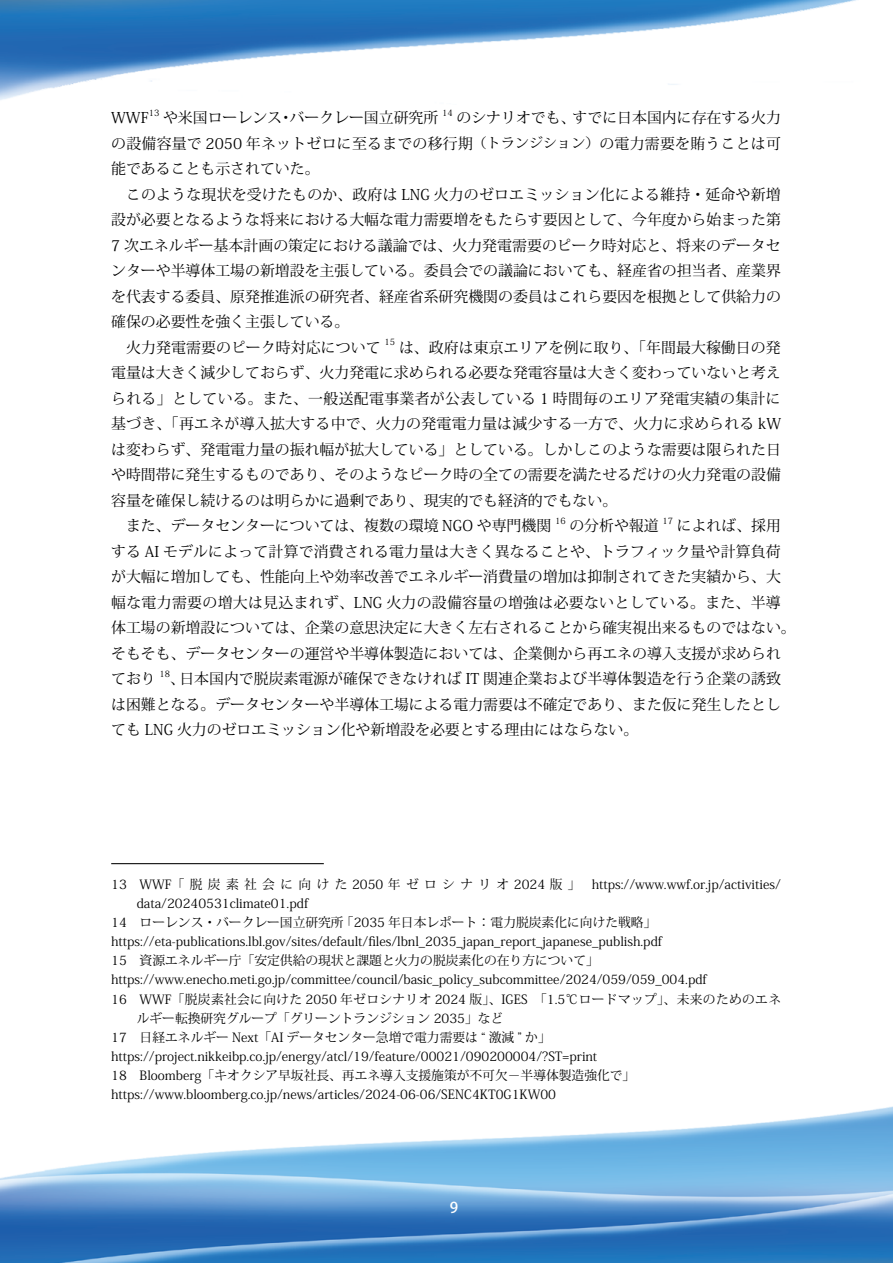
<style>
.page{position:relative;width:893px;height:1263px;background:#fff}
.page>*{position:absolute;margin:0;border:0;box-sizing:border-box;transform-origin:0 0}
.t1{font:14.85px/25.5px "Koz Min Pro";color:#000;text-align:justify}
.t2{font:14.85px "Koz Min Pro";letter-spacing:.02em;color:#000}
.t3{font:500 14.85px "Koz Go Pro";color:#fff}
.t4{font:12.75px "Koz Min Pro";color:#000}
.t5{font:12.75px "Koz Min Pro";letter-spacing:.025em;color:#000}
.t6{font:8.7px "Koz Min Pro";color:#000}
.s1{font-size:13.8px}
</style>
<div class="page">
<img style="left:0;top:0;width:893px;height:1263px">
<hr style="left:111px;top:863px;width:213px;height:1px;background:#000">
<p class="t1" style="left:111px;top:104px;width:39px">WWF</p>
<p class="t6" style="left:149px;top:106px;width:12px">13</p>
<p class="t1" style="left:163px;top:104px;width:277px">や米国ローレンス・バークレー国立研究所</p>
<p class="t6" style="left:442px;top:106px;width:12px">14</p>
<p class="t1" style="left:111px;top:104px;width:671px;text-indent:345px">のシナリオでも、すでに日本国内に存在する火力の設備容量で 2050 年ネットゼロに至るまでの移行期<span class="s1">（トランジション）</span>の電力需要を賄うことは可能であることも示されていた。</p>
<p class="t1" style="left:126px;top:181px;width:656px">このような現状を受けたものか、政府は LNG 火力のゼロエミッション化による維持・延命や新増</p>
<p class="t1" style="left:111px;top:206px;width:671px">設が必要となるような将来における大幅な電力需要増をもたらす要因として、今年度から始まった第</p>
<p class="t1" style="left:111px;top:232px;width:671px">7 次エネルギー基本計画の策定における議論では、火力発電需要のピーク時対応と、将来のデータセ</p>
<p class="t1" style="left:111px;top:257px;width:671px">ンターや半導体工場の新増設を主張している。委員会での議論においても、経産省の担当者、産業界</p>
<p class="t1" style="left:111px;top:283px;width:671px">を代表する委員、原発推進派の研究者、経産省系研究機関の委員はこれら要因を根拠として供給力の</p>
<p class="t1" style="left:111px;top:308px;width:240px">確保の必要性を強く主張している。</p>
<p class="t1" style="left:126px;top:334px;width:256px">火力発電需要のピーク時対応について</p>
<p class="t6" style="left:385px;top:336px;width:12px">15</p>
<p class="t1" style="left:399px;top:334px;width:383px">は、政府は東京エリアを例に取り、「年間最大稼働日の発</p>
<p class="t1" style="left:111px;top:359px;width:671px">電量は大きく減少しておらず、火力発電に求められる必要な発電容量は大きく変わっていないと考え</p>
<p class="t2" style="left:111px;top:388px;width:671px">られる」としている。また、一般送配電事業者が公表している 1 時間毎のエリア発電実績の集計に</p>
<p class="t2" style="left:111px;top:413px;width:671px">基づき、「再エネが導入拡大する中で、火力の発電電力量は減少する一方で、火力に求められる kW</p>
<p class="t1" style="left:111px;top:436px;width:671px">は変わらず、発電電力量の振れ幅が拡大している」としている。しかしこのような需要は限られた日</p>
<p class="t1" style="left:111px;top:461px;width:671px">や時間帯に発生するものであり、そのようなピーク時の全ての需要を満たせるだけの火力発電の設備</p>
<p class="t1" style="left:111px;top:487px;width:507px">容量を確保し続けるのは明らかに過剰であり、現実的でも経済的でもない。</p>
<p class="t1" style="left:126px;top:512px;width:427px">また、データセンターについては、複数の環境 NGO や専門機関</p>
<p class="t6" style="left:555px;top:515px;width:12px">16</p>
<p class="t1" style="left:569px;top:512px;width:91px">の分析や報道</p>
<p class="t6" style="left:662px;top:515px;width:12px">17</p>
<p class="t1" style="left:111px;top:512px;width:686px;text-align:left;text-indent:566px">によれば、採用する AI モデルによって計算で消費される電力量は大きく異なることや、トラフィック量や計算負荷が大幅に増加しても、性能向上や効率改善でエネルギー消費量の増加は抑制されてきた実績から、大幅な電力需要の増大は見込まれず、LNG 火力の設備容量の増強は必要ないとしている。また、半導体工場の新増設については、企業の意思決定に大きく左右されることから確実視出来るものではない。そもそも、データセンターの運営や半導体製造においては、企業側から再エネの導入支援が求められており</p>
<p class="t6" style="left:160px;top:668px;width:12px">18</p>
<p class="t1" style="left:111px;top:666px;width:671px;text-indent:59px">、日本国内で脱炭素電源が確保できなければ IT 関連企業および半導体製造を行う企業の誘致は困難となる。データセンターや半導体工場による電力需要は不確定であり、また仮に発生したとしても LNG 火力のゼロエミッション化や新増設を必要とする理由にはならない。</p>
<p class="t4" style="left:111px;top:875px;width:671px">13　WWF「脱炭素社会に向けた 2050 年ゼロシナリオ 2024 版」　https://www.wwf.or.jp/activities/</p>
<p class="t4" style="left:137px;top:894px;width:173px">data/20240531climate01.pdf</p>
<p class="t4" style="left:111px;top:913px;width:547px">14　ローレンス・バークレー国立研究所 「2035 年日本レポート： 電力脱炭素化に向けた戦略」</p>
<p class="t4" style="left:111px;top:932px;width:552px">https://eta-publications.lbl.gov/sites/default/files/lbnl_2035_japan_report_japanese_publish.pdf</p>
<p class="t4" style="left:111px;top:951px;width:489px">15　資源エネルギー庁「安定供給の現状と課題と火力の脱炭素化の在り方について」</p>
<p class="t4" style="left:111px;top:971px;width:597px">https://www.enecho.meti.go.jp/committee/council/basic_policy_subcommittee/2024/059/059_004.pdf</p>
<p class="t5" style="left:111px;top:990px;width:671px">16　WWF「脱炭素社会に向けた 2050 年ゼロシナリオ 2024 版」、IGES　「1.5℃ロードマップ」、未来のためのエネ</p>
<p class="t4" style="left:137px;top:1009px;width:368px">ルギー転換研究グループ「グリーントランジション 2035」など</p>
<p class="t4" style="left:111px;top:1028px;width:441px">17　日経エネルギー Next「AI データセンター急増で電力需要は “ 激減 ” か」</p>
<p class="t4" style="left:111px;top:1047px;width:487px">https://project.nikkeibp.co.jp/energy/atcl/19/feature/00021/090200004/?ST=print</p>
<p class="t4" style="left:111px;top:1066px;width:526px">18　Bloomberg「キオクシア早坂社長、再エネ導入支援施策が不可欠－半導体製造強化で」</p>
<p class="t4" style="left:111px;top:1085px;width:446px">https://www.bloomberg.co.jp/news/articles/2024-06-06/SENC4KT0G1KW00</p>
<p class="t3" style="left:450px;top:1198px;width:10px">9</p>
</div>
